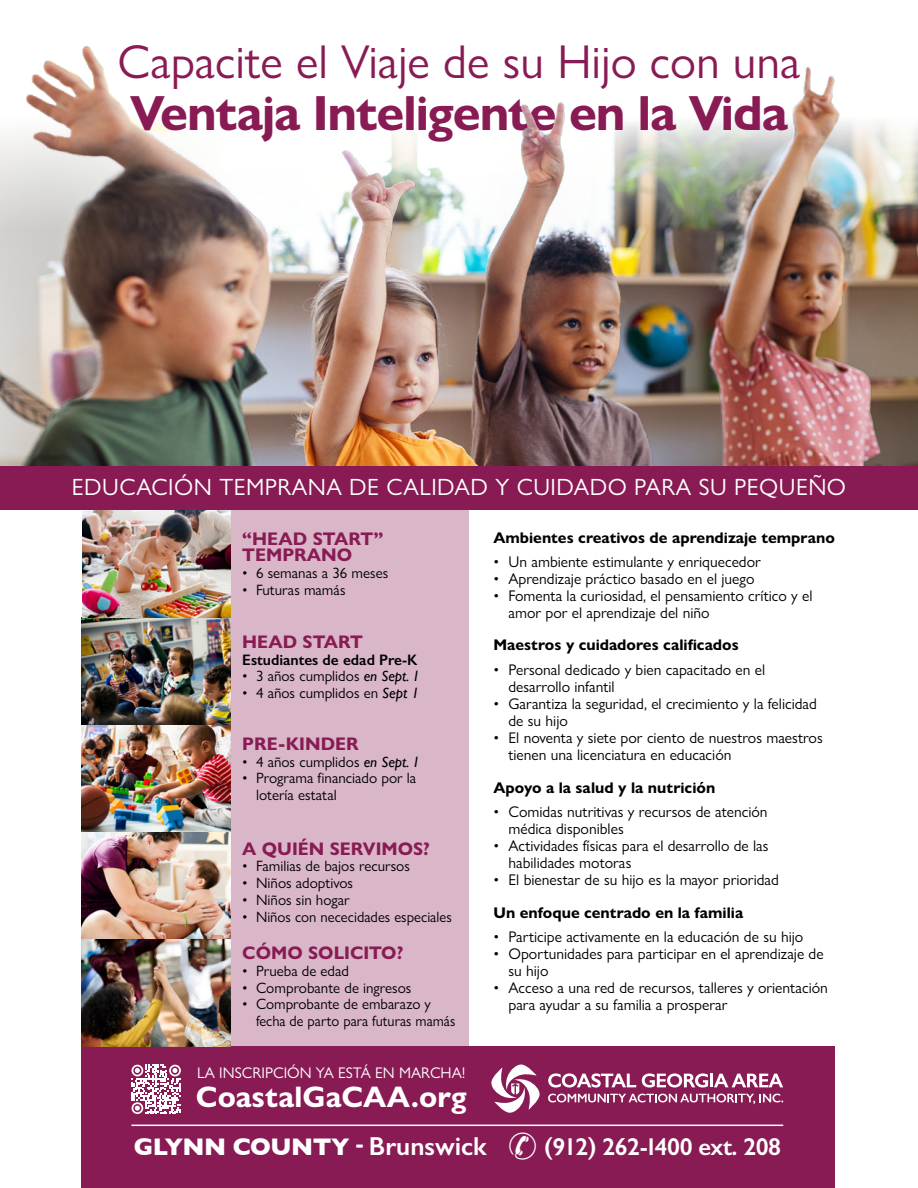
<style>
.page{position:relative;width:918px;height:1188px;background:#fff}
.page>*{position:absolute;margin:0;border:0;box-sizing:border-box;transform-origin:0 0}
.t1{font:700 49.65px "Gill Sans Nova";letter-spacing:-.02em;color:#891b54}
.t2{font:47.7px "Gill Sans Nova";color:#891b54}
.t3{font:700 29.85px "Gill Sans Nova";color:#fff}
.t4{font:700 24.45px "Gill Sans";letter-spacing:-.02em;color:#fff}
.t5{font:600 24.45px "Gill Sans";letter-spacing:-.02em;color:#fff}
.t6{font:23.55px "Gill Sans Nova";letter-spacing:.02em;color:#fff}
.t7{font:700 18.3px/16.8px "Gill Sans Nova";color:#891b54}
.t8{font:15.6px/17.1px "Gill Sans Nova";color:#000}
.t9{font:700 15.6px "Gill Sans Nova";color:#000}
.t10{font:15.45px "Gill Sans Nova";color:#fff}
.t11{font:600 15.3px "Gill Sans";color:#000}
.t12{font:15px/16.8px "Gill Sans Nova";color:#000}
.s1{font-family:"Gill Sans";font-style:italic}
.s2{font-weight:600;font-size:26.1px}
</style>
<div class="page">
<div style="left:82px;top:510px;width:386px;height:550px;background:#d9b6c8"></div>
<div style="left:82px;top:1047px;width:753px;height:141px;background:#891b54"></div>
<svg style="left:491px;top:1064px;width:49px;height:49px"></svg>
<svg style="left:548px;top:1073px;width:88px;height:15px"></svg>
<svg style="left:642px;top:1073px;width:141px;height:15px"></svg>
<svg style="left:548px;top:1094px;width:235px;height:10px"></svg>
<svg style="left:131px;top:1065px;width:50px;height:49px"></svg>
<hr style="left:131px;top:1125px;width:652px;height:1px;background:#fff">
<img style="left:0;top:46px;width:916px;height:420px">
<img style="left:82px;top:510px;width:149px;height:536px">
<div style="left:0;top:466px;width:918px;height:44px;background:#891b54"></div>
<h2 class="t2" style="left:118px;top:33px;width:684px">Capacite el Viaje de su Hijo con una</h2>
<h1 class="t1" style="left:130px;top:82px;width:659px">Ventaja Inteligente en la Vida</h1>
<h3 class="t6" style="left:72px;top:473px;width:776px">EDUCACIÓN TEMPRANA DE CALIDAD Y CUIDADO PARA SU PEQUEÑO</h3>
<p class="t7" style="left:242px;top:530px;width:143px">“HEAD START”<br>TEMPRANO</p>
<p class="t12" style="left:242px;top:565px;width:147px">• 6 semanas a 36 meses</p>
<p class="t12" style="left:242px;top:582px;width:105px">• Futuras mamás</p>
<p class="t7" style="left:242px;top:633px;width:122px">HEAD START</p>
<p class="t11" style="left:242px;top:650px;width:177px">Estudiantes de edad Pre-K</p>
<p class="t12" style="left:242px;top:668px;width:179px">• 3 años cumplidos <span class="s1">en Sept. 1</span></p>
<p class="t12" style="left:242px;top:684px;width:178px">• 4 años cumplidos en <span class="s1">Sept 1</span></p>
<p class="t7" style="left:242px;top:735px;width:118px">PRE-KINDER</p>
<p class="t12" style="left:242px;top:753px;width:179px">• 4 años cumplidos <span class="s1">en Sept. 1</span></p>
<p class="t12" style="left:256px;top:770px;width:162px;text-indent:-14px">• Programa financiado por la lotería estatal</p>
<p class="t7" style="left:242px;top:840px;width:189px">A QUIÉN SERVIMOS?</p>
<p class="t12" style="left:242px;top:858px;width:169px">• Familias de bajos recursos</p>
<p class="t12" style="left:242px;top:874px;width:112px">• Niños adoptivos</p>
<p class="t12" style="left:242px;top:891px;width:109px">• Niños sin hogar</p>
<p class="t12" style="left:242px;top:908px;width:211px">• Niños con nececidades especiales</p>
<p class="t7" style="left:242px;top:944px;width:163px">CÓMO SOLICITO?</p>
<p class="t12" style="left:242px;top:962px;width:108px">• Prueba de edad</p>
<p class="t12" style="left:242px;top:979px;width:171px">• Comprobante de ingresos</p>
<p class="t12" style="left:256px;top:996px;width:201px;text-indent:-14px">• Comprobante de embarazo y fecha de parto para futuras mamás</p>
<p class="t10" style="left:197px;top:1064px;width:270px">LA INSCRIPCIÓN YA ESTÁ EN MARCHA!</p>
<h3 class="t3" style="left:196px;top:1078px;width:272px">CoastalGaCAA.org</h3>
<p class="t9" style="left:493px;top:528px;width:343px">Ambientes creativos de aprendizaje temprano</p>
<p class="t8" style="left:493px;top:553px;width:269px">• Un ambiente estimulante y enriquecedor</p>
<p class="t8" style="left:493px;top:570px;width:263px">• Aprendizaje práctico basado en el juego</p>
<p class="t8" style="left:508px;top:587px;width:306px;text-indent:-15px">• Fomenta la curiosidad, el pensamiento crítico y el amor por el aprendizaje del niño</p>
<p class="t9" style="left:493px;top:636px;width:247px">Maestros y cuidadores calificados</p>
<p class="t8" style="left:508px;top:661px;width:258px;text-indent:-15px">• Personal dedicado y bien capacitado en el desarrollo infantil</p>
<p class="t8" style="left:508px;top:695px;width:310px;text-indent:-15px">• Garantiza la seguridad, el crecimiento y la felicidad de su hijo</p>
<p class="t8" style="left:508px;top:729px;width:316px;text-indent:-15px">• El noventa y siete por ciento de nuestros maestros tienen una licenciatura en educación</p>
<p class="t9" style="left:493px;top:778px;width:223px">Apoyo a la salud y la nutrición</p>
<p class="t8" style="left:508px;top:803px;width:261px;text-indent:-15px">• Comidas nutritivas y recursos de atención médica disponibles</p>
<p class="t8" style="left:508px;top:837px;width:262px;text-indent:-15px">• Actividades físicas para el desarrollo de las habilidades motoras</p>
<p class="t8" style="left:493px;top:871px;width:287px">• El bienestar de su hijo es la mayor prioridad</p>
<p class="t9" style="left:493px;top:903px;width:251px">Un enfoque centrado en la familia</p>
<p class="t8" style="left:493px;top:928px;width:311px">• Participe activamente en la educación de su hijo</p>
<p class="t8" style="left:508px;top:945px;width:317px;text-indent:-15px">• Oportunidades para participar en el aprendizaje de su hijo</p>
<p class="t8" style="left:508px;top:979px;width:321px;text-indent:-15px">• Acceso a una red de recursos, talleres y orientación para ayudar a su familia a prosperar</p>
<h3 class="t4" style="left:134px;top:1128px;width:354px">GLYNN COUNTY <sup>-</sup> <span class="s2">Brunswick</span></h3>
<h3 class="t5" style="left:544px;top:1132px;width:238px">(912) 262-1400 ext. 208</h3>
</div>
